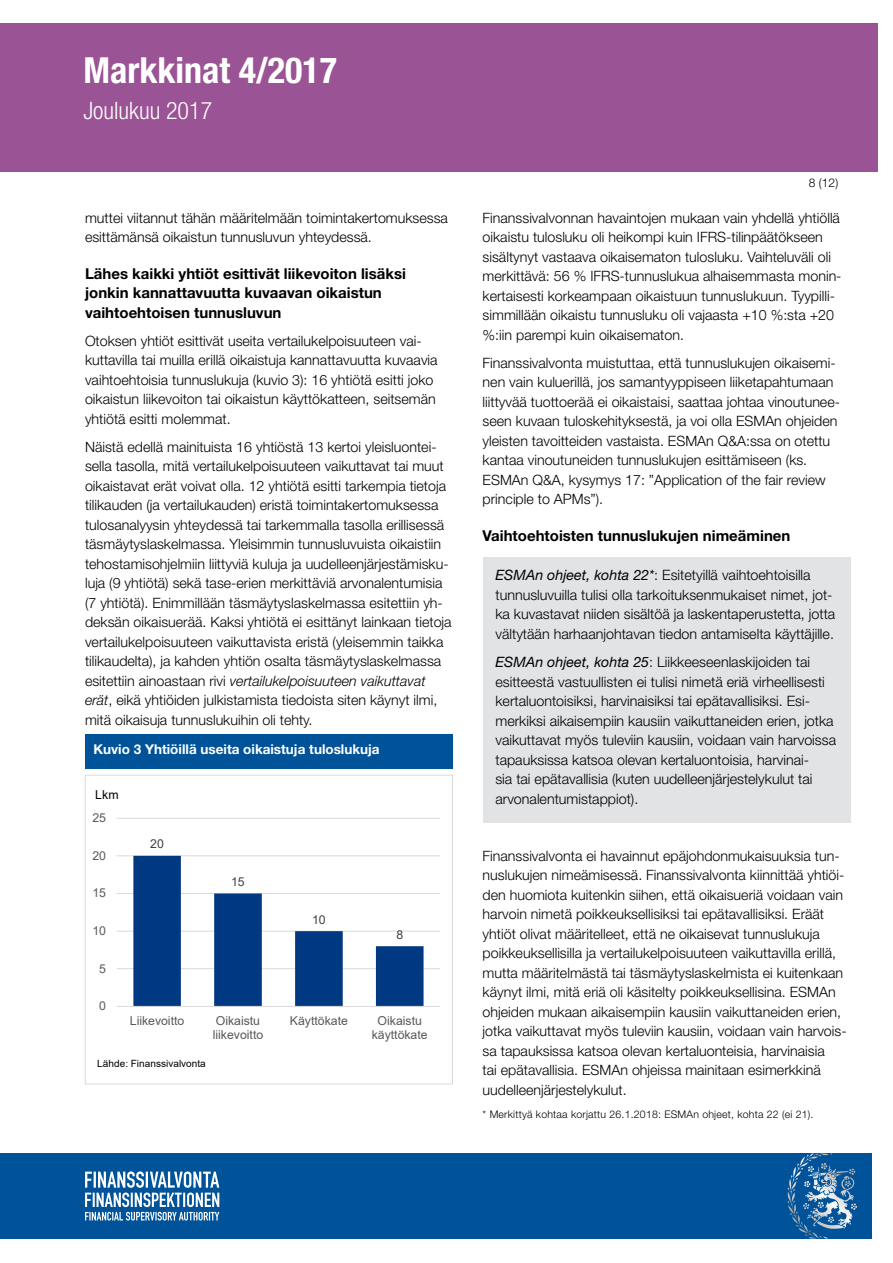
<style>
.page{position:relative;width:893px;height:1263px;background:#fff}
.page>*{position:absolute;margin:0;border:0;box-sizing:border-box;transform-origin:0 0}
.t1{font:700 condensed 36px "Helvetica Neue LT Std";color:#fff}
.t2{font:300 condensed 24px "Helvetica Neue LT Std";color:#fff}
.t3{font:700 15px/19.5px "Helvetica Neue LT Std";color:#000}
.t4{font:300 14.25px/19.5px "Helvetica Neue LT Std";color:#000}
.t5{font:700 13.5px "Helvetica Neue LT Std";color:#fff}
.t6{font:12.3px/14.1px "Arial";color:#595959}
.t7{font:12.3px "Arial";color:#404040}
.t8{font:12.3px "Arial";color:#000}
.t9{font:300 12px "Helvetica Neue LT Std";color:#000}
.t10{font:300 10.5px "Helvetica Neue LT Std";letter-spacing:.02em;color:#000}
.t11{font:10.05px "Arial";letter-spacing:.005em;color:#000}
.s1{font-style:italic}
.s2{font-weight:400;font-style:italic}
</style>
<div class="page">
<div style="left:0;top:23px;width:878px;height:149px;background:#9a5394"></div>
<div style="left:0;top:1153px;width:872px;height:85px;background:#005399"></div>
<svg style="left:800px;top:1153px;width:32px;height:13px"></svg>
<svg style="left:85px;top:1171px;width:134px;height:49px"></svg>
<div style="left:483px;top:557px;width:367px;height:265px;background:#e2e3e4"></div>
<div style="left:85px;top:735px;width:368px;height:34px;background:#005399"></div>
<hr style="left:117px;top:968px;width:323px;height:1px;background:#d9d9d9">
<hr style="left:117px;top:931px;width:323px;height:1px;background:#d9d9d9">
<hr style="left:117px;top:893px;width:323px;height:1px;background:#d9d9d9">
<hr style="left:117px;top:855px;width:323px;height:1px;background:#d9d9d9">
<hr style="left:117px;top:818px;width:323px;height:1px;background:#d9d9d9">
<svg style="left:133px;top:856px;width:291px;height:150px"></svg>
<hr style="left:117px;top:1006px;width:323px;height:1px;background:#d9d9d9">
<div style="left:85px;top:775px;width:368px;height:309px;border:1px solid #d9d9d9"></div>
<h1 class="t1" style="left:84px;top:49px;width:255px">Markkinat 4/2017</h1>
<h2 class="t2" style="left:84px;top:97px;width:130px">Joulukuu 2017</h2>
<p class="t4" style="left:85px;top:208px;width:364px">muttei viitannut tähän määritelmään toimintakertomuksessa esittämänsä oikaistun tunnusluvun yhteydessä.</p>
<p class="t3" style="left:85px;top:263px;width:322px">Lähes kaikki yhtiöt esittivät liikevoiton lisäksi jonkin kannattavuutta kuvaavan oikaistun vaihtoehtoisen tunnusluvun</p>
<p class="t4" style="left:85px;top:331px;width:354px">Otoksen yhtiöt esittivät useita vertailukelpoisuuteen vai&shy;kuttavilla tai muilla erillä oikaistuja kannattavuutta kuvaavia vaihtoehtoisia tunnuslukuja (kuvio 3): 16 yhtiötä esitti joko oikaistun liikevoiton tai oikaistun käyttökatteen, seitsemän yhtiötä esitti molemmat.</p>
<p class="t4" style="left:85px;top:437px;width:368px">Näistä edellä mainituista 16 yhtiöstä 13 kertoi yleisluontei&shy;sella tasolla, mitä vertailukelpoisuuteen vaikuttavat tai muut oikaistavat erät voivat olla. 12 yhtiötä esitti tarkempia tietoja tilikauden (ja vertailukauden) eristä toimintakertomuksessa tulosanalyysin yhteydessä tai tarkemmalla tasolla erillisessä täsmäytyslaskelmassa. Yleisimmin tunnusluvuista oikaistiin tehostamisohjelmiin liittyviä kuluja ja uudelleenjärjestämisku&shy;luja (9 yhtiötä) sekä tase-erien merkittäviä arvonalentumisia (7 yhtiötä). Enimmillään täsmäytyslaskelmassa esitettiin yh&shy;deksän oikaisuerää. Kaksi yhtiötä ei esittänyt lainkaan tietoja vertailukelpoisuuteen vaikuttavista eristä (yleisemmin taikka tilikaudelta), ja kahden yhtiön osalta täsmäytyslaskelmassa esitettiin ainoastaan rivi <span class="s1">vertailukelpoisuuteen vaikuttavat erät</span>, eikä yhtiöiden julkistamista tiedoista siten käynyt ilmi, mitä oikaisuja tunnuslukuihin oli tehty.</p>
<p class="t5" style="left:94px;top:740px;width:288px">Kuvio 3 Yhtiöillä useita oikaistuja tuloslukuja</p>
<p class="t8" style="left:95px;top:786px;width:25px">Lkm</p>
<p class="t6" style="left:92px;top:811px;width:15px">25</p>
<p class="t6" style="left:92px;top:848px;width:15px">20</p>
<p class="t6" style="left:92px;top:886px;width:15px">15</p>
<p class="t6" style="left:92px;top:923px;width:15px">10</p>
<p class="t6" style="left:99px;top:961px;width:8px">5</p>
<p class="t6" style="left:99px;top:999px;width:8px">0</p>
<p class="t7" style="left:150px;top:835px;width:15px">20</p>
<p class="t7" style="left:231px;top:873px;width:15px">15</p>
<p class="t7" style="left:312px;top:911px;width:15px">10</p>
<p class="t7" style="left:396px;top:926px;width:8px">8</p>
<p class="t6" style="left:130px;top:1013px;width:56px">Liikevoitto</p>
<p class="t6" style="left:213px;top:1013px;width:52px">Oikaistu liikevoitto</p>
<p class="t6" style="left:290px;top:1013px;width:59px">Käyttökate</p>
<p class="t6" style="left:372px;top:1013px;width:57px;text-align:center">Oikaistu käyttökate</p>
<p class="t11" style="left:97px;top:1056px;width:110px">Lähde: Finanssivalvonta</p>
<p class="t9" style="left:809px;top:176px;width:31px">8 (12)</p>
<p class="t4" style="left:483px;top:208px;width:360px">Finanssivalvonnan havaintojen mukaan vain yhdellä yhtiöllä oikaistu tulosluku oli heikompi kuin IFRS-tilinpäätökseen sisältynyt vastaava oikaisematon tulosluku. Vaihteluväli oli merkittävä: 56 % IFRS-tunnuslukua alhaisemmasta monin&shy;kertaisesti korkeampaan oikaistuun tunnuslukuun. Tyypilli&shy;simmillään oikaistu tunnusluku oli vajaasta +10 %:sta +20 %:iin parempi kuin oikaisematon.</p>
<p class="t4" style="left:483px;top:353px;width:359px">Finanssivalvonta muistuttaa, että tunnuslukujen oikaisemi&shy;nen vain kuluerillä, jos samantyyppiseen liiketapahtumaan liittyvää tuottoerää ei oikaistaisi, saattaa johtaa vinoutunee&shy;seen kuvaan tuloskehityksestä, ja voi olla ESMAn ohjeiden yleisten tavoitteiden vastaista. ESMAn Q&amp;A:ssa on otettu kantaa vinoutuneiden tunnuslukujen esittämiseen (ks.<br>ESMAn Q&amp;A, kysymys 17: ”Application of the fair review principle to APMs”).</p>
<p class="t3" style="left:483px;top:525px;width:309px">Vaihtoehtoisten tunnuslukujen nimeäminen</p>
<p class="t4" style="left:495px;top:565px;width:341px"><span class="s2">ESMAn ohjeet, kohta 22*</span>: Esitetyillä vaihtoehtoisilla tunnusluvuilla tulisi olla tarkoituksenmukaiset nimet, jot&shy;ka kuvastavat niiden sisältöä ja laskentaperustetta, jotta vältytään harhaanjohtavan tiedon antamiselta käyttäjille.</p>
<p class="t4" style="left:495px;top:652px;width:342px"><span class="s2">ESMAn ohjeet, kohta 25</span>: Liikkeeseenlaskijoiden tai esitteestä vastuullisten ei tulisi nimetä eriä virheellisesti kertaluontoisiksi, harvinaisiksi tai epätavallisiksi. Esi&shy;merkiksi aikaisempiin kausiin vaikuttaneiden erien, jotka vaikuttavat myös tuleviin kausiin, voidaan vain harvoissa tapauksissa katsoa olevan kertaluontoisia, harvinai-<br>sia tai epätavallisia (kuten uudelleenjärjestelykulut tai arvonalentumistappiot).</p>
<p class="t4" style="left:483px;top:846px;width:365px">Finanssivalvonta ei havainnut epäjohdonmukaisuuksia tun&shy;nuslukujen nimeämisessä. Finanssivalvonta kiinnittää yhtiöi&shy;den huomiota kuitenkin siihen, että oikaisueriä voidaan vain harvoin nimetä poikkeuksellisiksi tai epätavallisiksi. Eräät yhtiöt olivat määritelleet, että ne oikaisevat tunnuslukuja poikkeuksellisilla ja vertailukelpoisuuteen vaikuttavilla erillä, mutta määritelmästä tai täsmäytyslaskelmista ei kuitenkaan käynyt ilmi, mitä eriä oli käsitelty poikkeuksellisina. ESMAn ohjeiden mukaan aikaisempiin kausiin vaikuttaneiden erien, jotka vaikuttavat myös tuleviin kausiin, voidaan vain harvois&shy;sa tapauksissa katsoa olevan kertaluonteisia, harvinaisia<br>tai epätavallisia. ESMAn ohjeissa mainitaan esimerkkinä uudelleenjärjestelykulut.</p>
<p class="t10" style="left:483px;top:1108px;width:332px">* Merkittyä kohtaa korjattu 26.1.2018: ESMAn ohjeet, kohta 22 (ei 21).</p>
</div>
